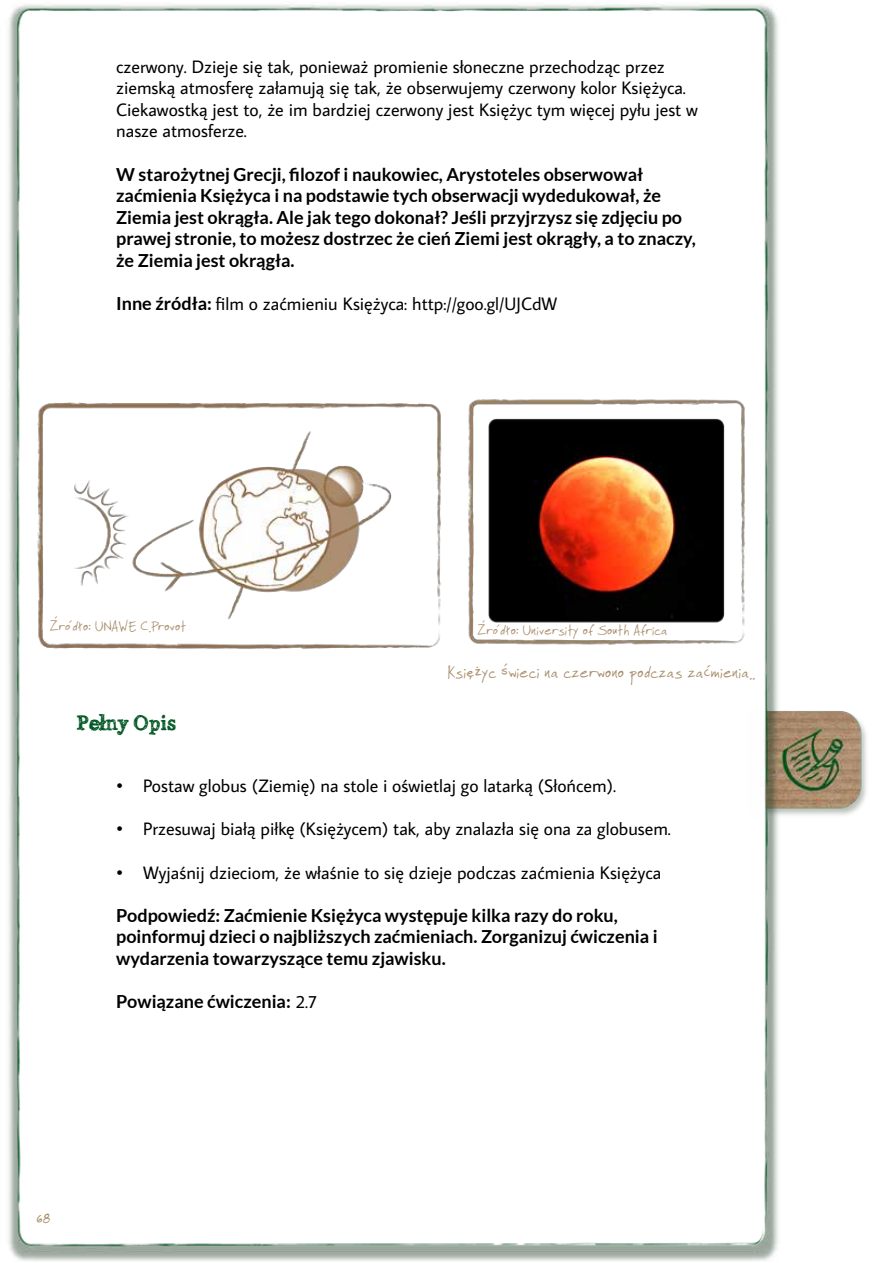
<style>
.page{position:relative;width:893px;height:1263px;background:#fff}
.page>*{position:absolute;margin:0;border:0;box-sizing:border-box;transform-origin:0 0}
.t1{font:21px "Alabama";color:#005723}
.t2{font:18px/21.6px "Average Sans";color:#000}
.t3{font:700 18px/21.6px "Lato";color:#000}
.t4{font:18px "Faraco Hand";color:#aa8f6d}
.t5{font:15px "Faraco Hand";color:#aa8f6d}
.s1{font-family:"Lato";font-weight:700}
.s2{font-family:"Average Sans";font-weight:400}
</style>
<div class="page">
<img style="left:8px;top:4px;width:859px;height:1257px">
<img style="left:19px;top:389px;width:439px;height:273px">
<img style="left:461px;top:394px;width:290px;height:256px">
<p class="t2" style="left:116px;top:55px;width:583px">czerwony. Dzieje się tak, ponieważ promienie słoneczne przechodząc przez ziemską atmosferę załamują się tak, że obserwujemy czerwony kolor Księżyca.<br>Ciekawostką jest to, że im bardziej czerwony jest Księżyc tym więcej pyłu jest w nasze atmosferze.</p>
<p class="t3" style="left:116px;top:163px;width:581px">W starożytnej Grecji, filozof i naukowiec, Arystoteles obserwował zaćmienia Księżyca i na podstawie tych obserwacji wydedukował, że Ziemia jest okrągła. Ale jak tego dokonał? Jeśli przyjrzysz się zdjęciu po prawej stronie, to możesz dostrzec że cień Ziemi jest okrągły, a to znaczy, że Ziemia jest okrągła.</p>
<p class="t2" style="left:116px;top:292px;width:443px"><span class="s1">Inne źródła:</span> film o zaćmieniu Księżyca: http://goo.gl/UJCdW</p>
<p class="t5" style="left:50px;top:617px;width:138px">Źródło: UNAWE C.Provot</p>
<p class="t5" style="left:478px;top:621px;width:192px">Źródło: University of South Africa</p>
<p class="t4" style="left:448px;top:661px;width:309px">Księżyc świeci na czerwono podczas zaćmienia..</p>
<p class="t1" style="left:77px;top:709px;width:101px">Pełny Opis</p>
<p class="t2" style="left:116px;top:774px;width:501px">• Postaw globus (Ziemię) na stole i oświetlaj go latarką (Słońcem).</p>
<p class="t2" style="left:116px;top:818px;width:556px">• Przesuwaj białą piłkę (Księżycem) tak, aby znalazła się ona za globusem.</p>
<p class="t2" style="left:116px;top:861px;width:547px">• Wyjaśnij dzieciom, że właśnie to się dzieje podczas zaćmienia Księżyca</p>
<p class="t3" style="left:116px;top:904px;width:543px">Podpowiedź: Zaćmienie Księżyca występuje kilka razy do roku, poinformuj dzieci o najbliższych zaćmieniach. Zorganizuj ćwiczenia i wydarzenia towarzyszące temu zjawisku.</p>
<p class="t3" style="left:116px;top:990px;width:202px">Powiązane ćwiczenia: <span class="s2">2.7</span></p>
<p class="t4" style="left:36px;top:1207px;width:16px">68</p>
</div>
